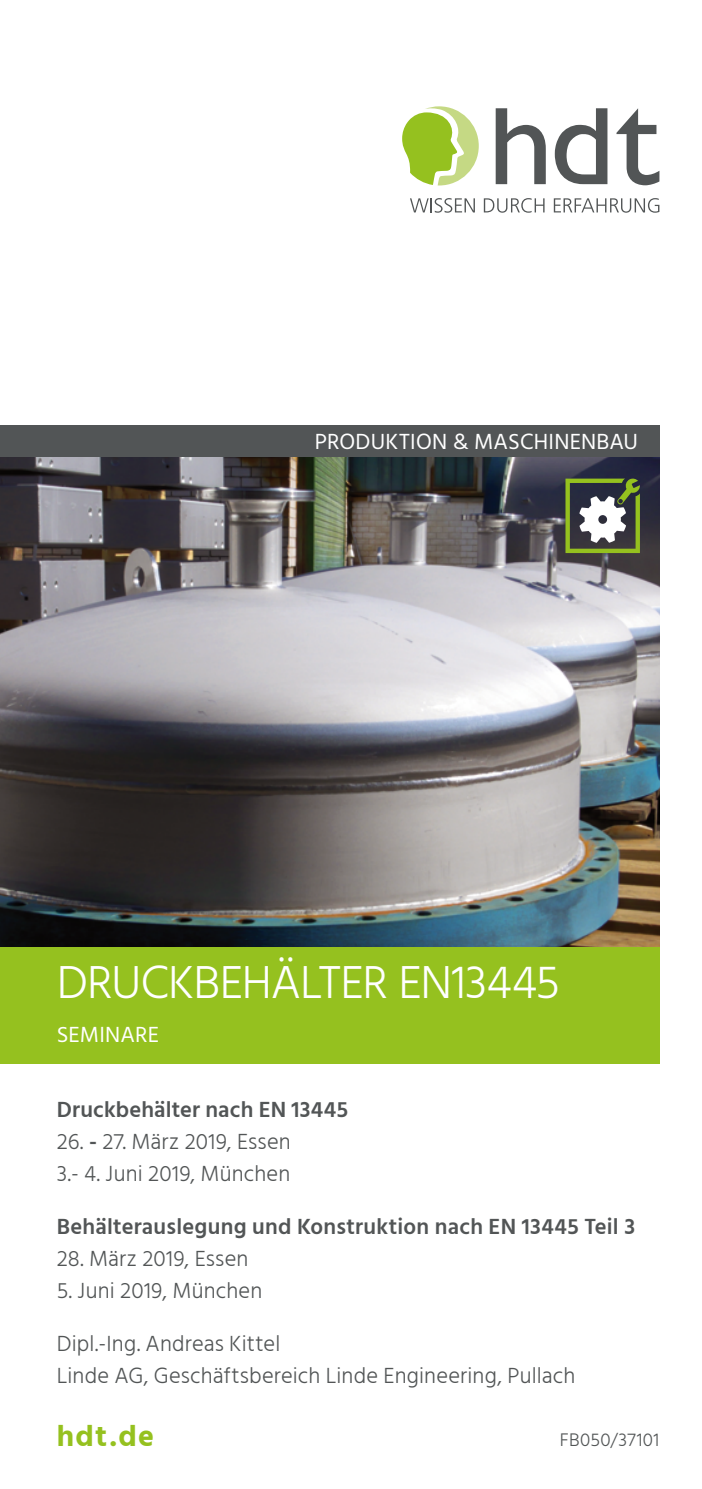
<style>
.page{position:relative;width:702px;height:1489px;background:#fff}
.page>*{position:absolute;margin:0;border:0;box-sizing:border-box;transform-origin:0 0}
.t1{font:300 47.5px "Hind";letter-spacing:-.02em;color:#fff}
.t2{font:700 30px "Hind";color:#95c11f}
.t3{font:300 22.5px/32px "Hind";letter-spacing:.005em;color:#525556}
.t4{font:600 22.5px "Hind";letter-spacing:.01em;color:#525556}
.t5{font:22.5px "Hind";letter-spacing:.01em;color:#fff}
.t6{font:300 18.75px "Hind";letter-spacing:.02em;color:#525556}
.s1{font-weight:600}
</style>
<div class="page">
<img style="left:0;top:457px;width:659px;height:489px">
<div style="left:0;top:946px;width:659px;height:117px;background:#95c11f"></div>
<div style="left:0;top:425px;width:659px;height:32px;background:#525556"></div>
<svg style="left:495px;top:108px;width:50px;height:76px"></svg>
<svg style="left:616px;top:108px;width:43px;height:77px"></svg>
<svg style="left:554px;top:108px;width:53px;height:76px"></svg>
<svg style="left:410px;top:198px;width:65px;height:15px"></svg>
<svg style="left:484px;top:198px;width:60px;height:15px"></svg>
<svg style="left:553px;top:198px;width:106px;height:15px"></svg>
<svg style="left:402px;top:106px;width:76px;height:79px"></svg>
<svg style="left:565px;top:478px;width:75px;height:75px"></svg>
<p class="t5" style="left:315px;top:426px;width:325px">PRODUKTION &amp; MASCHINENBAU</p>
<h1 class="t1" style="left:57px;top:950px;width:504px">DRUCKBEHÄLTER EN13445</h1>
<p class="t5" style="left:57px;top:1019px;width:104px">SEMINARE</p>
<p class="t4" style="left:57px;top:1093px;width:293px">Druckbehälter nach EN 13445</p>
<p class="t3" style="left:57px;top:1126px;width:235px">26. <span class="s1">-</span> 27. März 2019, Essen<br>3.- 4. Juni 2019, München</p>
<p class="t4" style="left:57px;top:1210px;width:579px">Behälterauslegung und Konstruktion nach EN 13445 Teil 3</p>
<p class="t3" style="left:57px;top:1243px;width:193px">28. März 2019, Essen</p>
<p class="t3" style="left:57px;top:1275px;width:207px">5. Juni 2019, München</p>
<p class="t3" style="left:57px;top:1328px;width:520px">Dipl.-Ing. Andreas Kittel<br>Linde AG, Geschäftsbereich Linde Engineering, Pullach</p>
<h2 class="t2" style="left:57px;top:1418px;width:99px">hdt.de</h2>
<p class="t6" style="left:560px;top:1427px;width:101px">FB050/37101</p>
</div>
